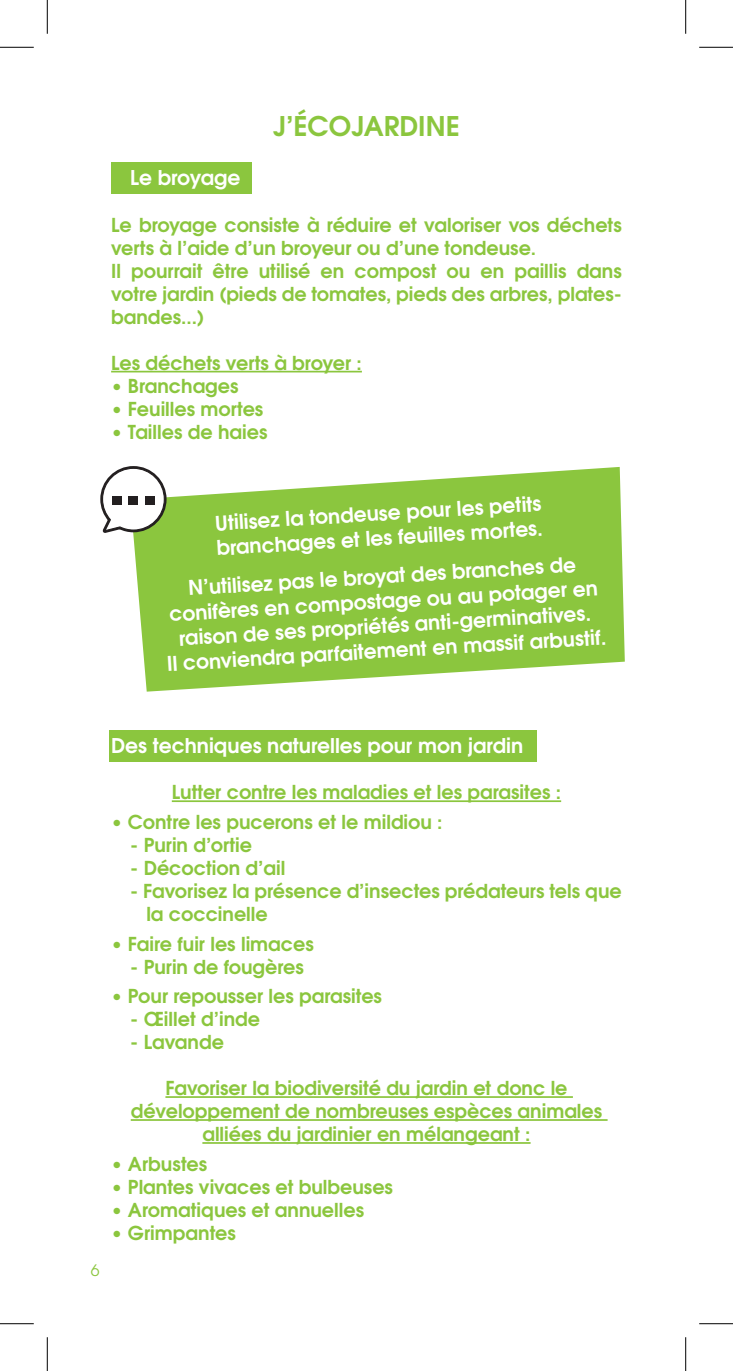
<style>
.page{position:relative;width:733px;height:1371px;background:#fff}
.page>*{position:absolute;margin:0;border:0;box-sizing:border-box;transform-origin:0 0}
.t1{font:700 27px "Te X Gyre Adventor";color:#8bc63e}
.t2{font:700 20.25px/24.8px "Te X Gyre Adventor";color:#fff}
.t3{font:700 19.12px/22.9px "Te X Gyre Adventor";color:#8bc63e}
.t4{font:15.75px "Te X Gyre Adventor";color:#8bc63e}
</style>
<div class="page">
<div style="left:111px;top:162px;width:140px;height:32px;background:#8bc63e"></div>
<div style="left:109px;top:730px;width:428px;height:32px;background:#8bc63e"></div>
<hr style="left:111px;top:371px;width:251px;height:1px;background:#8bc63e">
<hr style="left:172px;top:800px;width:389px;height:2px;background:#8bc63e">
<hr style="left:165px;top:1095px;width:407px;height:2px;background:#8bc63e">
<hr style="left:131px;top:1118px;width:476px;height:2px;background:#8bc63e">
<hr style="left:202px;top:1141px;width:328px;height:2px;background:#8bc63e">
<svg style="left:133px;top:467px;width:491px;height:224px;background:#9bcd58"></svg>
<svg style="left:100px;top:466px;width:69px;height:71px"></svg>
<div style="left:112px;top:496px;width:9px;height:8px;background:#231f20"></div>
<div style="left:129px;top:496px;width:9px;height:8px;background:#231f20"></div>
<div style="left:145px;top:496px;width:9px;height:8px;background:#231f20"></div>
<hr style="left:0;top:47px;width:34px;height:1px;background:#000">
<hr style="left:699px;top:47px;width:33px;height:1px;background:#000">
<hr style="left:0;top:1322px;width:34px;height:1px;background:#000">
<hr style="left:699px;top:1322px;width:33px;height:1px;background:#000">
<hr style="left:47px;top:0;width:1px;height:34px;background:#000">
<hr style="left:47px;top:1336px;width:1px;height:34px;background:#000">
<hr style="left:685px;top:0;width:1px;height:34px;background:#000">
<hr style="left:685px;top:1336px;width:1px;height:34px;background:#000">
<h1 class="t1" style="left:273px;top:103px;width:188px">J’ÉCOJARDINE</h1>
<p class="t2" style="left:130px;top:163px;width:112px">Le broyage</p>
<p class="t3" style="left:111px;top:212px;width:512px">Le broyage consiste à réduire et valoriser vos déchets verts à l’aide d’un broyeur ou d’une tondeuse.<br>Il pourrait être utilisé en compost ou en paillis dans votre jardin (pieds de tomates, pieds des arbres, plates&shy;bandes...)</p>
<p class="t3" style="left:111px;top:349px;width:252px">Les déchets verts à broyer :</p>
<p class="t3" style="left:111px;top:372px;width:129px">• Branchages</p>
<p class="t3" style="left:111px;top:395px;width:154px">• Feuilles mortes</p>
<p class="t3" style="left:111px;top:418px;width:158px">• Tailles de haies</p>
<p class="t2" style="left:214px;top:507px;width:328px;rotate:-3deg">Utilisez la tondeuse pour les petits branchages et les feuilles mortes.</p>
<p class="t2" style="left:162px;top:573px;width:441px;text-align:center;rotate:-3deg">N’utilisez pas le broyat des branches de conifères en compostage ou au potager en raison de ses propriétés anti-germinatives.<br>Il conviendra parfaitement en massif arbustif.</p>
<p class="t4" style="left:91px;top:1257px;width:10px">6</p>
<p class="t2" style="left:111px;top:731px;width:413px">Des techniques naturelles pour mon jardin</p>
<p class="t3" style="left:172px;top:779px;width:391px">Lutter contre les maladies et les parasites :</p>
<p class="t3" style="left:111px;top:808px;width:333px">• Contre les pucerons et le mildiou :</p>
<p class="t3" style="left:130px;top:831px;width:123px">- Purin d’ortie</p>
<p class="t3" style="left:130px;top:854px;width:156px">- Décoction d’ail</p>
<p class="t3" style="left:146px;top:877px;width:477px;text-indent:-16px">- Favorisez la présence d’insectes prédateurs tels que la coccinelle</p>
<p class="t3" style="left:111px;top:930px;width:204px">• Faire fuir les limaces</p>
<p class="t3" style="left:130px;top:953px;width:175px">- Purin de fougères</p>
<p class="t3" style="left:111px;top:982px;width:272px">• Pour repousser les parasites</p>
<p class="t3" style="left:130px;top:1005px;width:131px">- Œillet d’inde</p>
<p class="t3" style="left:130px;top:1028px;width:95px">- Lavande</p>
<p class="t3" style="left:131px;top:1074px;width:473px;text-align:center">Favoriser la biodiversité du jardin et donc le développement de nombreuses espèces animales alliées du jardinier en mélangeant :</p>
<p class="t3" style="left:111px;top:1150px;width:98px">• Arbustes</p>
<p class="t3" style="left:111px;top:1173px;width:283px">• Plantes vivaces et bulbeuses</p>
<p class="t3" style="left:111px;top:1196px;width:254px">• Aromatiques et annuelles</p>
<p class="t3" style="left:111px;top:1219px;width:126px">• Grimpantes</p>
</div>
